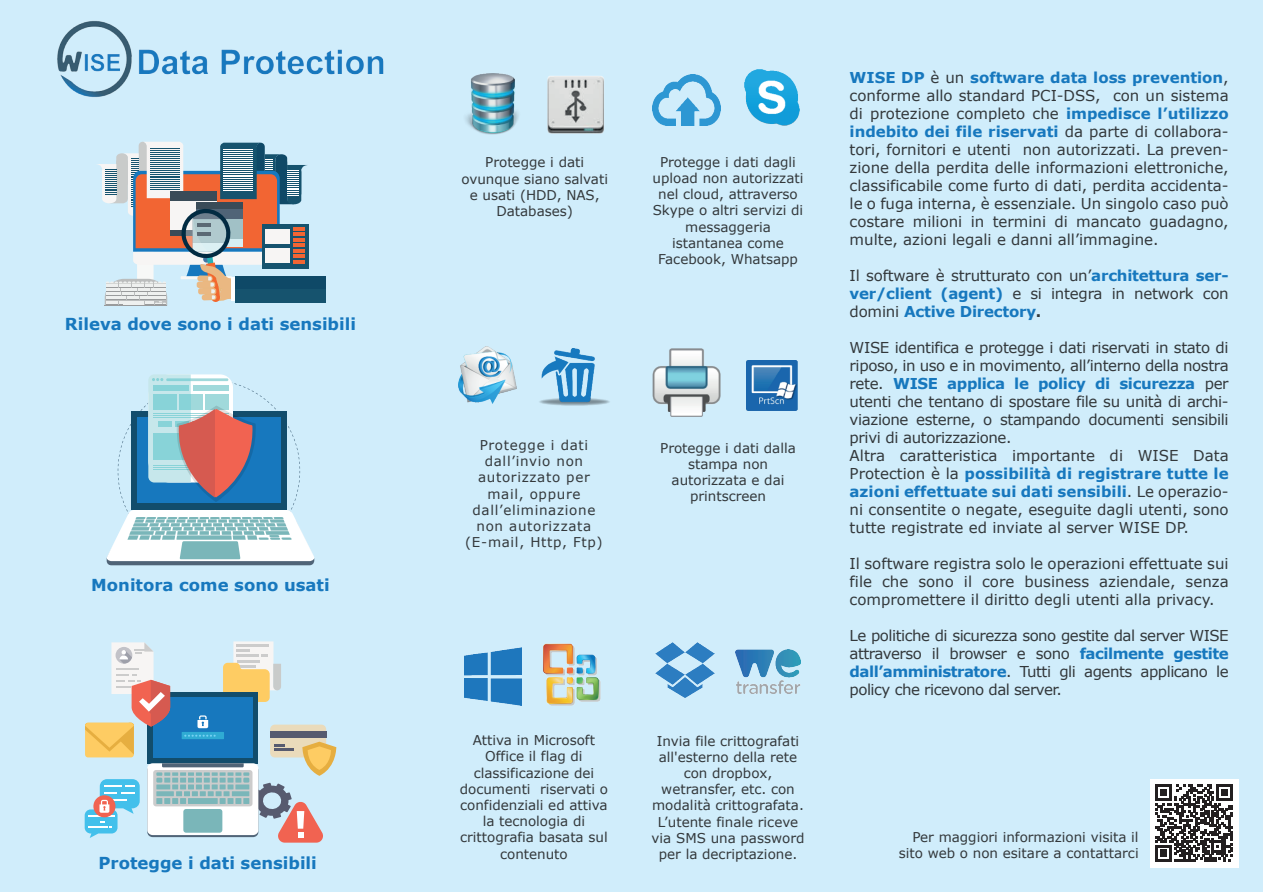
<style>
.page{position:relative;width:1263px;height:893px;background:#fff}
.page>*{position:absolute;margin:0;border:0;box-sizing:border-box;transform-origin:0 0}
.t1{font:700 16.5px "Verdana";color:#1778be}
.t2{font:15px/18px "Verdana";letter-spacing:-.015em;color:#33383b;text-align:justify}
.t3{font:13.5px/16.2px "Verdana";color:#33383b;text-align:center}
.t4{font:13.5px/16.2px "Verdana";letter-spacing:.05em;color:#33383b;text-align:center}
.s1{font-weight:700;color:#1778be}
.s2{font-weight:700}
</style>
<div class="page">
<div style="left:0;top:1px;width:1263px;height:891px;background:#d0edfb"></div>
<img style="left:547px;top:76px;width:57px;height:58px">
<img style="left:57px;top:21px;width:327px;height:76px">
<img style="left:653px;top:348px;width:67px;height:69px">
<img style="left:747px;top:361px;width:50px;height:49px">
<img style="left:652px;top:75px;width:68px;height:50px">
<img style="left:744px;top:70px;width:56px;height:55px">
<img style="left:459px;top:347px;width:57px;height:57px">
<img style="left:539px;top:348px;width:71px;height:57px">
<img style="left:464px;top:648px;width:58px;height:57px">
<img style="left:543px;top:643px;width:58px;height:63px">
<img style="left:655px;top:642px;width:59px;height:56px">
<img style="left:735px;top:650px;width:66px;height:43px">
<img style="left:465px;top:74px;width:54px;height:60px">
<div style="left:235px;top:276px;width:91px;height:26px;background:#0f4967"></div>
<div style="left:235px;top:289px;width:91px;height:13px;background:#16536e"></div>
<svg style="left:97px;top:142px;width:211px;height:164px"></svg>
<hr style="left:105px;top:306px;width:62px;height:1px;background:#999b9c">
<svg style="left:85px;top:641px;width:252px;height:202px"></svg>
<svg style="left:106px;top:374px;width:209px;height:191px"></svg>
<div style="left:1149px;top:779px;width:89px;height:88px;background:#fff"></div>
<svg style="left:1155px;top:784px;width:78px;height:78px"></svg>
<p class="t1" style="left:65px;top:313px;width:293px">Rileva dove sono i dati sensibili</p>
<p class="t1" style="left:91px;top:574px;width:240px">Monitora come sono usati</p>
<p class="t1" style="left:98px;top:852px;width:220px">Protegge i dati sensibili</p>
<p class="t3" style="left:461px;top:155px;width:148px">Protegge i dati ovunque siano salvati e usati (HDD, NAS,<br>Databases)</p>
<p class="t3" style="left:653px;top:154px;width:152px">Protegge i dati dagli upload non autorizzati nel cloud, attraverso<br>Skype o altri servizi di messaggeria istantanea come<br>Facebook, Whatsapp</p>
<p class="t4" style="left:465px;top:437px;width:139px">Protegge i dati dall’invio non autorizzato per mail, oppure dall’eliminazione non autorizzata (E-mail, Http, Ftp)</p>
<p class="t3" style="left:660px;top:440px;width:137px">Protegge i dati dalla stampa non autorizzata e dai printscreen</p>
<p class="t3" style="left:460px;top:732px;width:150px">Attiva in Microsoft<br>Office il flag di classificazione dei documenti riservati o confidenziali ed attiva la tecnologia di crittografia basata sul contenuto</p>
<p class="t3" style="left:652px;top:733px;width:154px">Invia file crittografati all'esterno della rete con dropbox, wetransfer, etc. con modalità crittografata.<br>L’utente finale riceve via SMS una password per la decriptazione.</p>
<p class="t2" style="left:850px;top:69px;width:381px"><span class="s1">WISE DP</span> è un <span class="s1">software data loss prevention</span>, conforme allo standard PCI-DSS, con un sistema di protezione completo che <span class="s1">impedisce l’utilizzo indebito dei file riservati</span> da parte di collabora&shy;tori, fornitori e utenti non autorizzati. La preven&shy;zione della perdita delle informazioni elettroniche, classificabile come furto di dati, perdita accidenta&shy;le o fuga interna, è essenziale. Un singolo caso può costare milioni in termini di mancato guadagno, multe, azioni legali e danni all’immagine.</p>
<p class="t2" style="left:850px;top:267px;width:381px">Il software è strutturato con un’<span class="s1">architettura ser&shy;ver/client (agent)</span> e si integra in network con domini <span class="s1">Active Directory</span><span class="s2">.</span></p>
<p class="t2" style="left:850px;top:339px;width:381px;text-align:left">WISE identifica e protegge i dati riservati in stato di riposo, in uso e in movimento, all’interno della nostra rete. <span class="s1">WISE applica le policy di sicurezza</span> per utenti che tentano di spostare file su unità di archi&shy;viazione esterne, o stampando documenti sensibili privi di autorizzazione.<br>Altra caratteristica importante di WISE Data Protection è la <span class="s1">possibilità di registrare tutte le azioni effettuate sui dati sensibili</span>. Le operazio&shy;ni consentite o negate, eseguite dagli utenti, sono tutte registrate ed inviate al server WISE DP.</p>
<p class="t2" style="left:850px;top:555px;width:381px">Il software registra solo le operazioni effettuate sui file che sono il core business aziendale, senza compromettere il diritto degli utenti alla privacy.</p>
<p class="t2" style="left:850px;top:627px;width:381px">Le politiche di sicurezza sono gestite dal server WISE attraverso il browser e sono <span class="s1">facilmente gestite dall’amministratore</span>. Tutti gli agents applicano le policy che ricevono dal server.</p>
<p class="t3" style="left:899px;top:829px;width:241px;text-align:right">Per maggiori informazioni visita il sito web o non esitare a contattarci</p>
</div>
